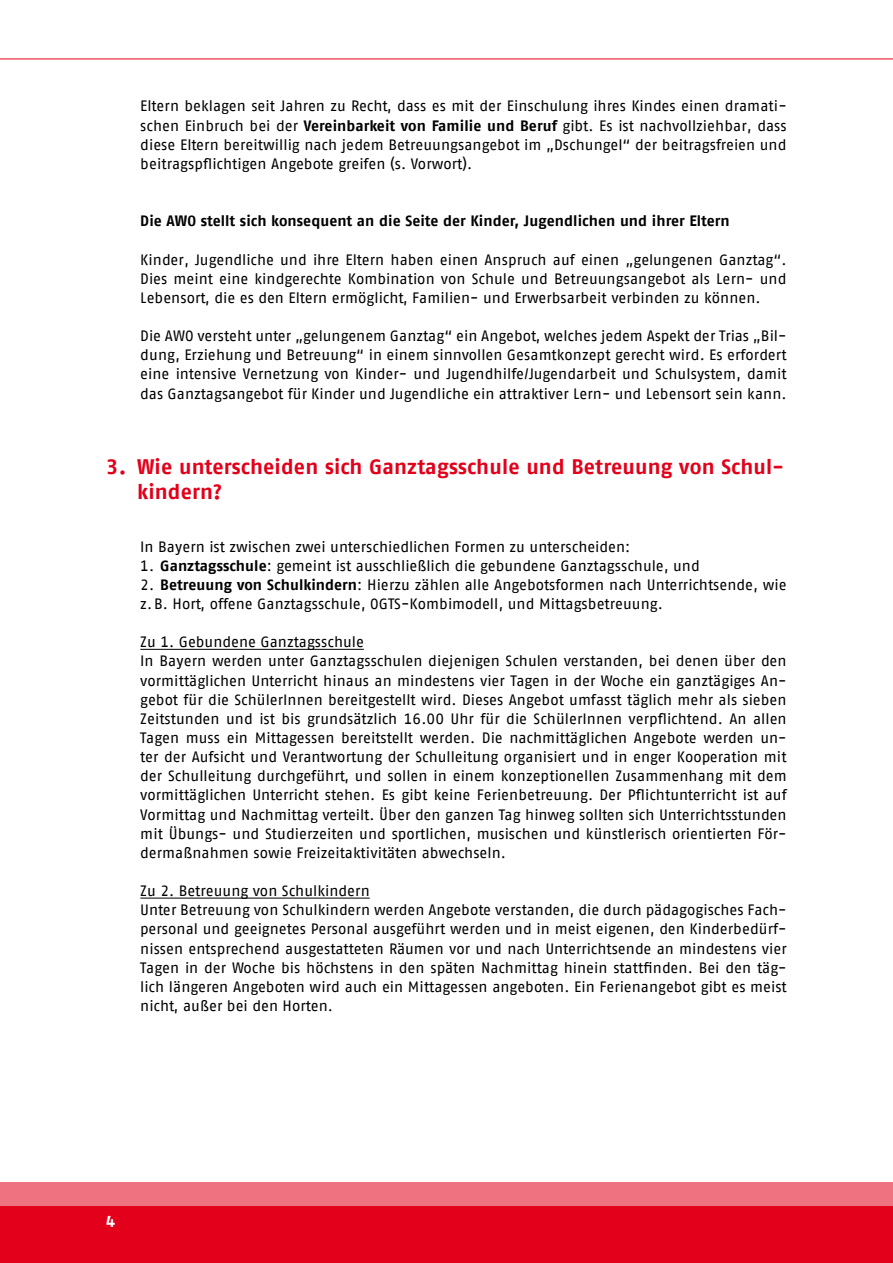
<style>
.page{position:relative;width:893px;height:1263px;background:#fff}
.page>*{position:absolute;margin:0;border:0;box-sizing:border-box;transform-origin:0 0}
.t1{font:700 21px/25.5px "AWO Fago Office";letter-spacing:.005em;color:#e2001a}
.t2{font:700 15.75px "AWO Fago Office";color:#fff}
.t3{font:15px/19.2px "AWO Fago Office";letter-spacing:.005em;color:#000;text-align:justify}
.t4{font:700 15px "AWO Fago Office";letter-spacing:.005em;color:#000}
.s1{font-weight:700}
</style>
<div class="page">
<div style="left:0;top:1182px;width:893px;height:81px;background:#e2001a"></div>
<div style="left:0;top:1182px;width:893px;height:23px;background:#ee7280"></div>
<hr style="left:0;top:59px;width:893px;height:1px;background:#e2001a">
<hr style="left:140px;top:649px;width:224px;height:1px;background:#000">
<hr style="left:140px;top:898px;width:230px;height:1px;background:#000">
<p class="t3" style="left:140px;top:96px;width:648px">Eltern beklagen seit Jahren zu Recht, dass es mit der Einschulung ihres Kindes einen dramati&shy;schen Einbruch bei der <span class="s1">Vereinbarkeit von Familie und Beruf</span> gibt. Es ist nachvollziehbar, dass diese Eltern bereitwillig nach jedem Betreuungsangebot im „Dschungel“ der beitragsfreien und beitragspflichtigen Angebote greifen (s. Vorwort).</p>
<p class="t4" style="left:140px;top:212px;width:591px">Die AWO stellt sich konsequent an die Seite der Kinder, Jugendlichen und ihrer Eltern</p>
<p class="t3" style="left:140px;top:250px;width:648px">Kinder, Jugendliche und ihre Eltern haben einen Anspruch auf einen „gelungenen Ganztag“.<br>Dies meint eine kindgerechte Kombination von Schule und Betreuungsangebot als Lern- und Lebensort, die es den Eltern ermöglicht, Familien- und Erwerbsarbeit verbinden zu können.</p>
<p class="t3" style="left:140px;top:326px;width:648px">Die AWO versteht unter „gelungenem Ganztag“ ein Angebot, welches jedem Aspekt der Trias „Bil&shy;dung, Erziehung und Betreuung“ in einem sinnvollen Gesamtkonzept gerecht wird. Es erfordert eine intensive Vernetzung von Kinder- und Jugendhilfe/Jugendarbeit und Schulsystem, damit das Ganztagsangebot für Kinder und Jugendliche ein attraktiver Lern- und Lebensort sein kann.</p>
<h1 class="t1" style="left:137px;top:453px;width:648px;text-indent:-31px">3. Wie unterscheiden sich Ganztagsschule und Betreuung von Schul&shy;kindern?</h1>
<p class="t3" style="left:140px;top:537px;width:492px">In Bayern ist zwischen zwei unterschiedlichen Formen zu unterscheiden:</p>
<p class="t3" style="left:140px;top:556px;width:561px">1. <span class="s1">Ganztagsschule</span>: gemeint ist ausschließlich die gebundene Ganztagsschule, und</p>
<p class="t3" style="left:140px;top:575px;width:648px">2. <span class="s1">Betreuung von Schulkindern</span>: Hierzu zählen alle Angebotsformen nach Unterrichtsende, wie z.B. Hort, offene Ganztagsschule, OGTS-Kombimodell, und Mittagsbetreuung.</p>
<p class="t3" style="left:140px;top:632px;width:648px;text-align:left">Zu 1. Gebundene Ganztagsschule<br>In Bayern werden unter Ganztagsschulen diejenigen Schulen verstanden, bei denen über den vormittäglichen Unterricht hinaus an mindestens vier Tagen in der Woche ein ganztägiges An&shy;gebot für die SchülerInnen bereitgestellt wird. Dieses Angebot umfasst täglich mehr als sieben Zeitstunden und ist bis grundsätzlich 16.00 Uhr für die SchülerInnen verpflichtend. An allen Tagen muss ein Mittagessen bereitstellt werden. Die nachmittäglichen Angebote werden un&shy;ter der Aufsicht und Verantwortung der Schulleitung organisiert und in enger Kooperation mit der Schulleitung durchgeführt, und sollen in einem konzeptionellen Zusammenhang mit dem vormittäglichen Unterricht stehen. Es gibt keine Ferienbetreuung. Der Pflichtunterricht ist auf Vormittag und Nachmittag verteilt. Über den ganzen Tag hinweg sollten sich Unterrichtsstunden mit Übungs- und Studierzeiten und sportlichen, musischen und künstlerisch orientierten För&shy;dermaßnahmen sowie Freizeitaktivitäten abwechseln.</p>
<p class="t3" style="left:140px;top:881px;width:648px;text-align:left">Zu 2. Betreuung von Schulkindern<br>Unter Betreuung von Schulkindern werden Angebote verstanden, die durch pädagogisches Fach&shy;personal und geeignetes Personal ausgeführt werden und in meist eigenen, den Kinderbedürf&shy;nissen entsprechend ausgestatteten Räumen vor und nach Unterrichtsende an mindestens vier Tagen in der Woche bis höchstens in den späten Nachmittag hinein stattfinden. Bei den täg&shy;lich längeren Angeboten wird auch ein Mittagessen angeboten. Ein Ferienangebot gibt es meist nicht, außer bei den Horten.</p>
<p class="t2" style="left:106px;top:1212px;width:11px">4</p>
</div>
